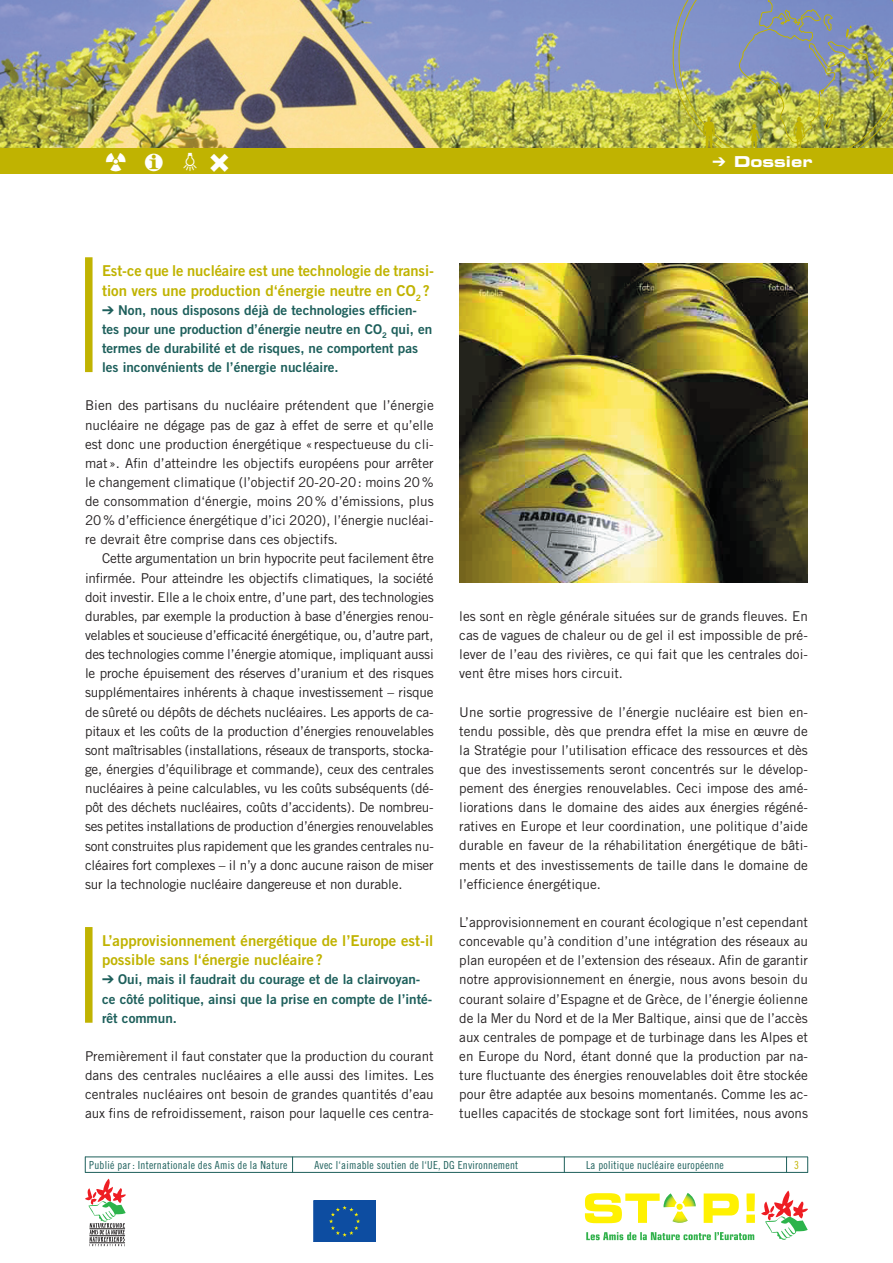
<style>
.page{position:relative;width:893px;height:1263px;background:#fff}
.page>*{position:absolute;margin:0;border:0;box-sizing:border-box;transform-origin:0 0}
.t1{font:45px "Zeal";color:#c0b301}
.t2{font:24px "Zeal";color:#fff}
.t3{font:15px/19.2px "Trade Gothic Bold Two";color:#c0b301}
.t4{font:700 expanded 15px "Square 721 BT";color:#fff}
.t5{font:13.5px/19.2px "Trade Gothic";color:#231f20;text-align:justify}
.t6{font:13.5px/19.2px "Trade Gothic Bold Two";color:#1d5f5b}
.t7{font:11.1px "Trade Gothic Cond Eighteen";letter-spacing:.02em;color:#1d5f5b}
.t8{font:11.1px "Trade Gothic Cond Eighteen";color:#c0b301}
</style>
<div class="page">
<img style="left:0;top:0;width:672px;height:149px">
<img style="left:672px;top:0;width:221px;height:149px">
<div style="left:0;top:149px;width:893px;height:25px;background:#c0b301"></div>
<svg style="left:85px;top:1179px;width:41px;height:67px"></svg>
<svg style="left:761px;top:1190px;width:47px;height:50px"></svg>
<svg style="left:704px;top:1193px;width:35px;height:30px"></svg>
<svg style="left:746px;top:1193px;width:9px;height:30px"></svg>
<svg style="left:585px;top:1193px;width:111px;height:30px"></svg>
<svg style="left:586px;top:1232px;width:168px;height:8px"></svg>
<hr style="left:85px;top:1157px;width:723px;height:1px;background:#1d5f5b">
<hr style="left:85px;top:1172px;width:723px;height:1px;background:#1d5f5b">
<svg style="left:786px;top:1158px;width:1px;height:14px"></svg>
<svg style="left:807px;top:1157px;width:1px;height:15px"></svg>
<svg style="left:85px;top:1157px;width:1px;height:15px"></svg>
<svg style="left:292px;top:1158px;width:1px;height:14px"></svg>
<svg style="left:564px;top:1157px;width:1px;height:15px"></svg>
<div style="left:314px;top:1201px;width:62px;height:41px;background:#0d4da1"></div>
<div style="left:314px;top:1200px;width:61px;height:42px;border:1px solid #0d4da1"></div>
<svg style="left:329px;top:1206px;width:31px;height:31px"></svg>
<img style="left:459px;top:264px;width:349px;height:319px">
<div style="left:85px;top:257px;width:8px;height:115px;background:#c0b301"></div>
<div style="left:85px;top:927px;width:8px;height:96px;background:#c0b301"></div>
<h1 class="t1" style="left:687px;top:111px;width:136px">µ¿ƒ</h1>
<h2 class="t2" style="left:178px;top:150px;width:25px">|</h2>
<p class="t4" style="left:712px;top:153px;width:101px">➔ Dossier</p>
<p class="t3" style="left:102px;top:261px;width:333px">Est-ce que le nucléaire est une technologie de transi&shy;tion vers une production d‘énergie neutre en CO<sub>2</sub> ?</p>
<p class="t6" style="left:102px;top:300px;width:332px">➔ Non, nous disposons déjà de technologies efficien&shy;tes pour une production d’énergie neutre en CO<sub>2</sub> qui, en termes de durabilité et de risques, ne comportent pas les inconvénients de l’énergie nucléaire.</p>
<p class="t5" style="left:85px;top:396px;width:350px">Bien des partisans du nucléaire prétendent que l’énergie nucléaire ne dégage pas de gaz à effet de serre et qu’elle est donc une production énergétique «respectueuse du cli&shy;mat ». Afin d’atteindre les objectifs européens pour arrêter le changement climatique (l’objectif 20-20-20: moins 20% de consommation d‘énergie, moins 20% d’émissions, plus 20% d’efficience énergétique d’ici 2020), l’énergie nucléai&shy;re devrait être comprise dans ces objectifs.</p>
<p class="t5" style="left:85px;top:549px;width:350px;text-indent:17px">Cette argumentation un brin hypocrite peut facilement être infirmée. Pour atteindre les objectifs climatiques, la société doit investir. Elle a le choix entre, d’une part, des technologies durables, par exemple la production à base d’énergies renou&shy;velables et soucieuse d’efficacité énergétique, ou, d’autre part, des technologies comme l’énergie atomique, impliquant aussi le proche épuisement des réserves d’uranium et des risques supplémentaires inhérents à chaque investissement – risque de sûreté ou dépôts de déchets nucléaires. Les apports de ca&shy;pitaux et les coûts de la production d’énergies renouvelables sont maîtrisables (installations, réseaux de transports, stocka&shy;ge, énergies d’équilibrage et commande), ceux des centrales nucléaires à peine calculables, vu les coûts subséquents (dé&shy;pôt des déchets nucléaires, coûts d’accidents). De nombreu&shy;ses petites installations de production d’énergies renouvelables sont construites plus rapidement que les grandes centrales nu&shy;cléaires fort complexes – il n’y a donc aucune raison de miser sur la technologie nucléaire dangereuse et non durable.</p>
<p class="t3" style="left:102px;top:931px;width:333px">L’approvisionnement énergétique de l’Europe est-il possible sans l‘énergie nucléaire ?</p>
<p class="t6" style="left:102px;top:970px;width:332px">➔ Oui, mais il faudrait du courage et de la clairvoyan&shy;ce côté politique, ainsi que la prise en compte de l’inté&shy;rêt commun.</p>
<p class="t5" style="left:85px;top:1046px;width:350px">Premièrement il faut constater que la production du courant dans des centrales nucléaires a elle aussi des limites. Les centrales nucléaires ont besoin de grandes quantités d’eau aux fins de refroidissement, raison pour laquelle ces centra-</p>
<p class="t5" style="left:459px;top:606px;width:350px">les sont en règle générale situées sur de grands fleuves. En cas de vagues de chaleur ou de gel il est impossible de pré&shy;lever de l’eau des rivières, ce qui fait que les centrales doi&shy;vent être mises hors circuit.</p>
<p class="t5" style="left:459px;top:702px;width:350px">Une sortie progressive de l’énergie nucléaire est bien en&shy;tendu possible, dès que prendra effet la mise en œuvre de la Stratégie pour l’utilisation efficace des ressources et dès que des investissements seront concentrés sur le dévelop&shy;pement des énergies renouvelables. Ceci impose des amé&shy;liorations dans le domaine des aides aux énergies régéné&shy;ratives en Europe et leur coordination, une politique d’aide durable en faveur de la réhabilitation énergétique de bâti&shy;ments et des investissements de taille dans le domaine de l’efficience énergétique.</p>
<p class="t5" style="left:459px;top:912px;width:350px">L’approvisionnement en courant écologique n’est cependant concevable qu’à condition d’une intégration des réseaux au plan européen et de l’extension des réseaux. Afin de garantir notre approvisionnement en énergie, nous avons besoin du courant solaire d’Espagne et de Grèce, de l’énergie éolienne de la Mer du Nord et de la Mer Baltique, ainsi que de l’accès aux centrales de pompage et de turbinage dans les Alpes et en Europe du Nord, étant donné que la production par na&shy;ture fluctuante des énergies renouvelables doit être stockée pour être adaptée aux besoins momentanés. Comme les ac&shy;tuelles capacités de stockage sont fort limitées, nous avons</p>
<p class="t7" style="left:89px;top:1158px;width:200px">Publié par : Internationale des Amis de la Nature</p>
<p class="t7" style="left:315px;top:1158px;width:205px">Avec l‘aimable soutien de l‘UE, DG Environnement</p>
<p class="t7" style="left:586px;top:1158px;width:139px">La politique nucléaire européenne</p>
<p class="t8" style="left:794px;top:1158px;width:6px">3</p>
</div>
